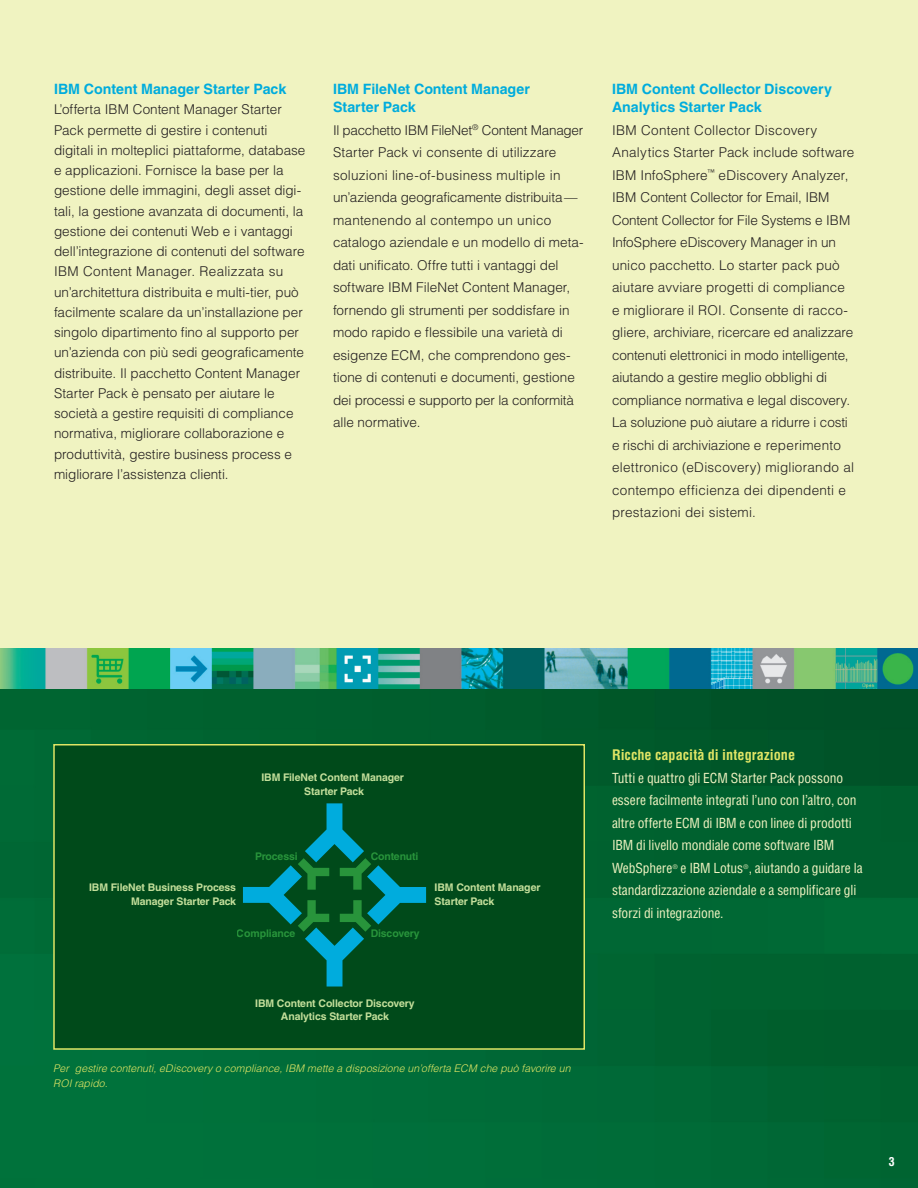
<style>
.page{position:relative;width:918px;height:1188px;background:#fff}
.page>*{position:absolute;margin:0;border:0;box-sizing:border-box;transform-origin:0 0}
.Text_-_subhead_3rd_l{font:700 14.25px "Helvetica LT Std";color:#00acdd}
.Text_-_subhead_3rd_l-2{font:700 condensed 14.25px "Helvetica LT Std";color:#e0e565}
.Text_-_body{font:300 13.5px/22.5px "Helvetica LT Std";color:#231f20}
.Text_-_body-2{font:condensed 13.5px/22.5px "Helvetica LT Std";letter-spacing:-.005em;color:#f0f3c1}
.t1{font:700 condensed 12px "Helvetica LT Std";color:#fff}
.t2{font:700 10.5px/13.5px "Helvetica LT Std";letter-spacing:-.01em;color:#c4df9b;text-align:center}
.t3{font:italic 300 10.5px/15px "Helvetica LT Std";letter-spacing:.005em;color:#e0e565}
.t4{font:700 10.5px "Helvetica LT Std";letter-spacing:-.01em;color:#3ab54a}
</style>
<div class="page">
<img style="left:0;top:688px;width:918px;height:500px">
<div style="left:0;top:0;width:918px;height:664px;background:#f0f3c1"></div>
<img style="left:0;top:648px;width:918px;height:40px">
<div style="left:54px;top:745px;width:530px;height:304px;background:#004a1a"></div>
<svg style="left:243px;top:803px;width:183px;height:184px"></svg>
<div style="left:53px;top:744px;width:532px;height:306px;border:2px solid #e0e565"></div>
<p class="Text_-_subhead_3rd_l" style="left:54px;top:81px;width:234px">IBM Content Manager Starter Pack</p>
<p class="Text_-_body" style="left:54px;top:99px;width:253px;line-height:20.2px">L’offerta IBM Content Manager Starter Pack permette di gestire i contenuti digitali in molteplici piattaforme, database e applicazioni. Fornisce la base per la gestione delle immagini, degli asset digi&shy;tali, la gestione avanzata di documenti, la gestione dei contenuti Web e i vantaggi dell’integrazione di contenuti del software IBM Content Manager. Realizzata su un’architettura distribuita e multi-tier, può facilmente scalare da un’installazione per singolo dipartimento fino al supporto per un’azienda con più sedi geograficamente distribuite. Il pacchetto Content Manager Starter Pack è pensato per aiutare le società a gestire requisiti di compliance normativa, migliorare collaborazione e produttività, gestire business process e migliorare l’assistenza clienti.</p>
<p class="Text_-_subhead_3rd_l" style="left:333px;top:81px;width:198px">IBM FileNet Content Manager</p>
<p class="Text_-_subhead_3rd_l" style="left:333px;top:99px;width:84px">Starter Pack</p>
<p class="Text_-_body" style="left:333px;top:119px;width:252px">Il pacchetto IBM FileNet<sup>®</sup> Content Manager Starter Pack vi consente di utilizzare soluzioni line-of-business multiple in un’azienda geograficamente distribuita— mantenendo al contempo un unico catalogo aziendale e un modello di meta&shy;dati unificato. Offre tutti i vantaggi del software IBM FileNet Content Manager, fornendo gli strumenti per soddisfare in modo rapido e flessibile una varietà di esigenze ECM, che comprendono ges&shy;tione di contenuti e documenti, gestione dei processi e supporto per la conformità alle normative.</p>
<p class="Text_-_subhead_3rd_l" style="left:612px;top:81px;width:221px">IBM Content Collector Discovery</p>
<p class="Text_-_subhead_3rd_l" style="left:612px;top:99px;width:151px">Analytics Starter Pack</p>
<p class="Text_-_body" style="left:612px;top:119px;width:244px">IBM Content Collector Discovery Analytics Starter Pack include software IBM InfoSphere<sup>™</sup> eDiscovery Analyzer, IBM Content Collector for Email, IBM Content Collector for File Systems e IBM InfoSphere eDiscovery Manager in un unico pacchetto. Lo starter pack può aiutare avviare progetti di compliance e migliorare il ROI. Consente di racco&shy;gliere, archiviare, ricercare ed analizzare contenuti elettronici in modo intelligente, aiutando a gestire meglio obblighi di compliance normativa e legal discovery.<br>La soluzione può aiutare a ridurre i costi e rischi di archiviazione e reperimento elettronico (eDiscovery) migliorando al contempo efficienza dei dipendenti e prestazioni dei sistemi.</p>
<p class="t2" style="left:261px;top:771px;width:144px">IBM FileNet Content Manager<br>Starter Pack</p>
<p class="t2" style="left:89px;top:880px;width:149px;text-align:right">IBM FileNet Business Process<br>Manager Starter Pack</p>
<p class="t4" style="left:255px;top:850px;width:44px">Processi</p>
<p class="t4" style="left:371px;top:850px;width:49px">Contenuti</p>
<p class="t4" style="left:237px;top:927px;width:60px">Compliance</p>
<p class="t4" style="left:371px;top:927px;width:51px">Discovery</p>
<p class="t2" style="left:435px;top:880px;width:107px;text-align:left">IBM Content Manager<br>Starter Pack</p>
<p class="t2" style="left:255px;top:996px;width:161px">IBM Content Collector Discovery<br>Analytics Starter Pack</p>
<p class="t3" style="left:53px;top:1060px;width:519px">Per gestire contenuti, eDiscovery o compliance, IBM mette a disposizione un’offerta ECM che può favorire un<br>ROI rapido.</p>
<p class="Text_-_subhead_3rd_l-2" style="left:612px;top:746px;width:185px">Ricche capacità di integrazione</p>
<p class="Text_-_body-2" style="left:612px;top:766px;width:252px">Tutti e quattro gli ECM Starter Pack possono essere facilmente integrati l’uno con l’altro, con altre offerte ECM di IBM e con linee di prodotti IBM di livello mondiale come software IBM WebSphere<sup>®</sup> e IBM Lotus<sup>®</sup>, aiutando a guidare la standardizzazione aziendale e a semplificare gli sforzi di integrazione.</p>
<p class="t1" style="left:889px;top:1154px;width:7px">3</p>
</div>
